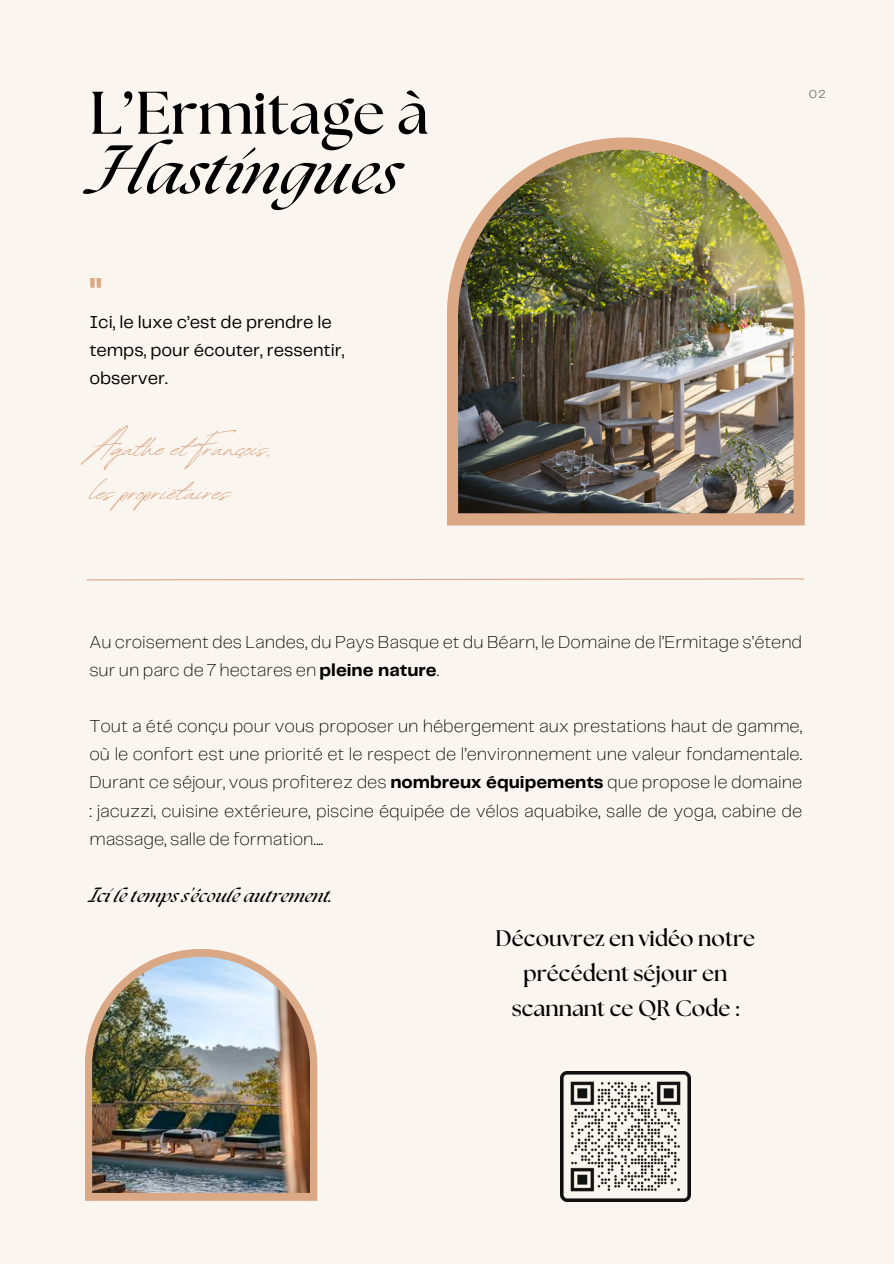
<style>
.page{position:relative;width:894px;height:1264px;background:#fff}
.page>*{position:absolute;margin:0;border:0;box-sizing:border-box;transform-origin:0 0}
.t1{font:700 60px/59.7px "The Seasons";color:#000}
.t2{font:42px/43.8px "Revive 80 Signature";color:#dba886}
.t3{font:700 37.5px "Telegraf";color:#dba886}
.t4{font:700 22.5px/34.8px "The Seasons";color:#000;text-align:center}
.t5{font:200 18px/28.2px "Telegraf";color:#000}
.t6{font:18px/28.2px "Telegraf";color:#000}
.t7{font:italic 700 18px "The Seasons";color:#000}
.t8{font:12px "Telegraf";color:#7f7f7f}
.s1{font-style:italic}
.s2{font-weight:700}
</style>
<div class="page">
<div style="left:0;top:0;width:893px;height:1263px;background:#faf5ef"></div>
<svg style="left:447px;top:137px;width:357px;height:388px;fill:#dba886"></svg>
<img style="left:458px;top:150px;width:335px;height:363px">
<svg style="left:87px;top:578px;width:718px;height:3px"></svg>
<img style="left:560px;top:1071px;width:130px;height:130px">
<svg style="left:85px;top:949px;width:232px;height:251px;fill:#dba886"></svg>
<img style="left:92px;top:956px;width:218px;height:236px">
<h1 class="t1" style="left:89px;top:86px;width:341px">L’Ermitage à<br><span class="s1">Hastingues</span></h1>
<p class="t3" style="left:89px;top:274px;width:14px">"</p>
<p class="t6" style="left:89px;top:309px;width:256px">Ici, le luxe c’est de prendre le temps, pour écouter, ressentir, observer.</p>
<p class="t2" style="left:89px;top:418px;width:185px">Agathe et François, les propriétaires</p>
<h2 class="t8" style="left:808px;top:89px;width:19px">02</h2>
<p class="t5" style="left:89px;top:628px;width:714px">Au croisement des Landes, du Pays Basque et du Béarn, le Domaine de l’Ermitage s’étend sur un parc de 7 hectares en <span class="s2">pleine nature</span>.</p>
<p class="t5" style="left:89px;top:713px;width:714px;text-align:justify">Tout a été conçu pour vous proposer un hébergement aux prestations haut de gamme, où le confort est une priorité et le respect de l’environnement une valeur fondamentale.<br>Durant ce séjour, vous profiterez des <span class="s2">nombreux équipements</span> que propose le domaine : jacuzzi, cuisine extérieure, piscine équipée de vélos aquabike, salle de yoga, cabine de massage, salle de formation....</p>
<p class="t7" style="left:89px;top:887px;width:244px">Ici le temps s’écoule autrement.</p>
<p class="t4" style="left:495px;top:921px;width:261px">Découvrez en vidéo notre précédent séjour en scannant ce QR Code :</p>
</div>
